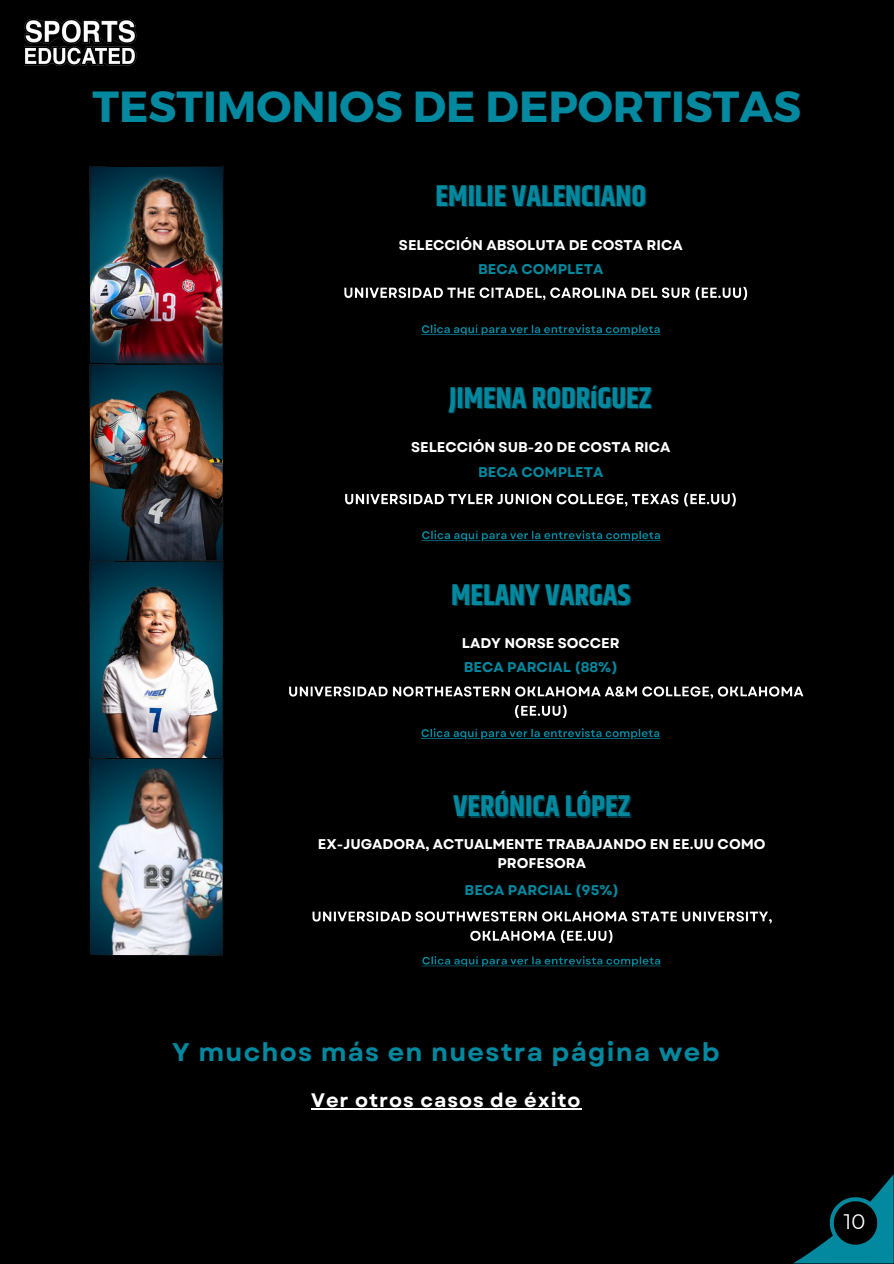
<style>
.page{position:relative;width:894px;height:1264px;background:#fff}
.page>*{position:absolute;margin:0;border:0;box-sizing:border-box;transform-origin:0 0}
.t1{font:700 43.5px "Montserrat";color:#02889f}
.t2{font:700 30px "Khand";color:#02889f}
.t3{font:700 25.5px "Garet";letter-spacing:.05em;color:#02889f}
.t4{font:21px "Montserrat";color:#fff}
.t5{font:700 19.5px "Garet";letter-spacing:.05em;color:#fff}
.t6{font:700 14.1px/19.2px "Garet";color:#fff;text-align:center}
.t7{font:700 14.1px "Garet";color:#02889f}
</style>
<div class="page">
<div style="left:0;top:0;width:893px;height:1263px;background:#000"></div>
<img style="left:24px;top:18px;width:113px;height:49px">
<svg style="left:795px;top:1175px;width:98px;height:87px"></svg>
<img style="left:89px;top:166px;width:135px;height:789px">
<img style="left:344px;top:286px;width:404px;height:15px">
<img style="left:421px;top:324px;width:240px;height:12px">
<img style="left:90px;top:364px;width:132px;height:196px">
<img style="left:345px;top:493px;width:391px;height:14px">
<img style="left:421px;top:530px;width:240px;height:12px">
<img style="left:90px;top:562px;width:132px;height:195px">
<img style="left:289px;top:686px;width:515px;height:32px">
<img style="left:421px;top:728px;width:239px;height:12px">
<img style="left:90px;top:759px;width:132px;height:195px">
<img style="left:312px;top:911px;width:460px;height:32px">
<img style="left:422px;top:956px;width:239px;height:11px">
<hr style="left:311px;top:1108px;width:270px;height:1px;background:#fff">
<h1 class="t1" style="left:92px;top:78px;width:709px">TESTIMONIOS DE DEPORTISTAS</h1>
<h2 class="t2" style="left:435px;top:175px;width:212px">EMILIE VALENCIANO</h2>
<p class="t6" style="left:399px;top:235px;width:285px">SELECCIÓN ABSOLUTA DE COSTA RICA</p>
<p class="t7" style="left:478px;top:259px;width:127px">BECA COMPLETA</p>
<h2 class="t2" style="left:449px;top:376px;width:204px">JIMENA RODRíGUEZ</h2>
<p class="t6" style="left:411px;top:437px;width:261px">SELECCIÓN SUB-20 DE COSTA RICA</p>
<p class="t7" style="left:478px;top:462px;width:127px">BECA COMPLETA</p>
<h2 class="t2" style="left:451px;top:573px;width:181px">MELANY VARGAS</h2>
<p class="t6" style="left:462px;top:633px;width:159px">LADY NORSE SOCCER</p>
<p class="t7" style="left:463px;top:657px;width:155px">BECA PARCIAL (88%)</p>
<h2 class="t2" style="left:453px;top:784px;width:179px">VERÓNICA LÓPEZ</h2>
<p class="t6" style="left:318px;top:834px;width:449px">EX-JUGADORA, ACTUALMENTE TRABAJANDO EN EE.UU COMO<br>PROFESORA</p>
<p class="t7" style="left:464px;top:879px;width:156px">BECA PARCIAL (95%)</p>
<h3 class="t3" style="left:172px;top:1033px;width:548px">Y muchos más en nuestra página web</h3>
<h3 class="t5" style="left:311px;top:1086px;width:271px">Ver otros casos de éxito</h3>
<h3 class="t4" style="left:843px;top:1208px;width:23px">10</h3>
</div>
